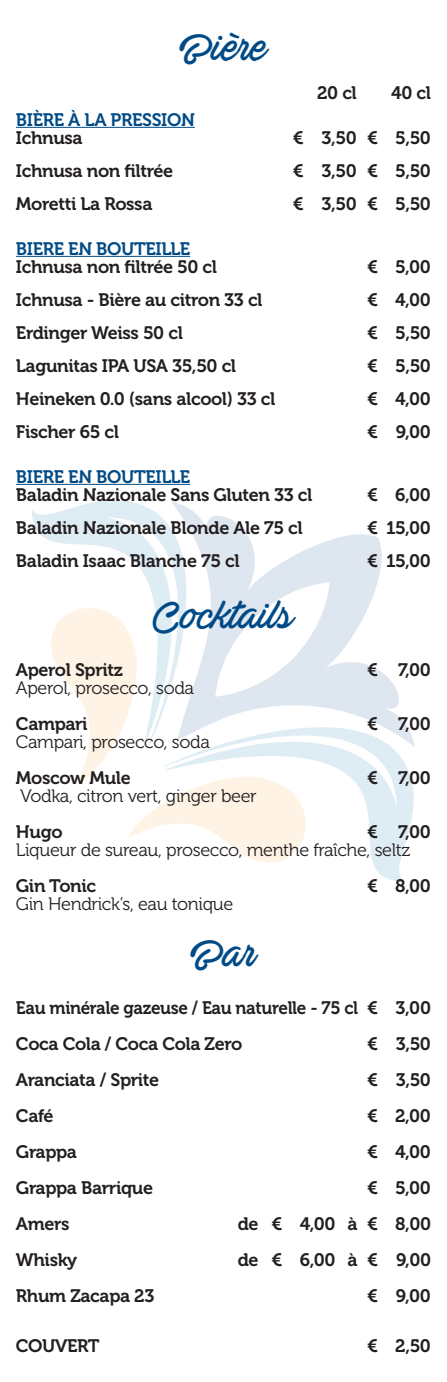
<style>
.page{position:relative;width:447px;height:1382px;background:#fff}
.page>*{position:absolute;margin:0;border:0;box-sizing:border-box;transform-origin:0 0}
.t1{font:45px "Actonia Hand PERSONALUSE";letter-spacing:-.01em;color:#004b87}
.t2{font:18px "Museo 700";letter-spacing:-.02em;color:#231f20}
.t3{font:18px "Museo 300";letter-spacing:-.02em;color:#231f20}
.t4{font:18px "Museo 700";letter-spacing:-.02em;color:#004b87}
.t5{font:18px "Museo 700";letter-spacing:-.02em;color:#231f20;scale:.95 1}
</style>
<div class="page">
<svg style="left:76px;top:750px;width:34px;height:36px"></svg>
<svg style="left:128px;top:804px;width:35px;height:33px"></svg>
<svg style="left:163px;top:747px;width:251px;height:135px"></svg>
<svg style="left:32px;top:483px;width:188px;height:267px"></svg>
<svg style="left:171px;top:495px;width:244px;height:252px"></svg>
<hr style="left:16px;top:127px;width:179px;height:1px;background:#004b87">
<hr style="left:16px;top:256px;width:174px;height:1px;background:#004b87">
<hr style="left:16px;top:484px;width:174px;height:1px;background:#004b87">
<p class="t1" style="left:179px;top:24px;width:89px">Bière</p>
<p class="t2" style="left:317px;top:82px;width:41px">20 cl</p>
<p class="t2" style="left:391px;top:82px;width:41px">40 cl</p>
<p class="t4" style="left:16px;top:109px;width:180px">BIÈRE À LA PRESSION</p>
<p class="t2" style="left:16px;top:127px;width:68px">Ichnusa</p>
<p class="t2" style="left:292px;top:127px;width:140px">€ 3,50 € 5,50</p>
<p class="t2" style="left:16px;top:160px;width:159px">Ichnusa non filtrée</p>
<p class="t2" style="left:292px;top:160px;width:140px">€ 3,50 € 5,50</p>
<p class="t2" style="left:16px;top:193px;width:138px">Moretti La Rossa</p>
<p class="t2" style="left:292px;top:193px;width:140px">€ 3,50 € 5,50</p>
<p class="t4" style="left:16px;top:238px;width:175px">BIERE EN BOUTEILLE</p>
<p class="t2" style="left:16px;top:256px;width:202px">Ichnusa non filtrée 50 cl</p>
<p class="t2" style="left:367px;top:256px;width:65px">€ 5,00</p>
<p class="t2" style="left:16px;top:289px;width:248px">Ichnusa - Bière au citron 33 cl</p>
<p class="t2" style="left:367px;top:289px;width:65px">€ 4,00</p>
<p class="t2" style="left:16px;top:322px;width:168px">Erdinger Weiss 50 cl</p>
<p class="t2" style="left:367px;top:322px;width:65px">€ 5,50</p>
<p class="t2" style="left:16px;top:355px;width:221px">Lagunitas IPA USA 35,50 cl</p>
<p class="t2" style="left:367px;top:355px;width:65px">€ 5,50</p>
<p class="t2" style="left:16px;top:388px;width:261px">Heineken 0.0 (sans alcool) 33 cl</p>
<p class="t2" style="left:367px;top:388px;width:65px">€ 4,00</p>
<p class="t2" style="left:16px;top:421px;width:104px">Fischer 65 cl</p>
<p class="t2" style="left:367px;top:421px;width:65px">€ 9,00</p>
<p class="t4" style="left:16px;top:466px;width:175px">BIERE EN BOUTEILLE</p>
<p class="t2" style="left:16px;top:484px;width:297px">Baladin Nazionale Sans Gluten 33 cl</p>
<p class="t2" style="left:367px;top:484px;width:65px">€ 6,00</p>
<p class="t2" style="left:16px;top:517px;width:288px">Baladin Nazionale Blonde Ale 75 cl</p>
<p class="t2" style="left:367px;top:517px;width:65px">€ 15,00</p>
<p class="t2" style="left:16px;top:550px;width:225px">Baladin Isaac Blanche 75 cl</p>
<p class="t2" style="left:367px;top:550px;width:65px">€ 15,00</p>
<p class="t1" style="left:153px;top:592px;width:143px">Cocktails</p>
<p class="t2" style="left:16px;top:659px;width:108px">Aperol Spritz</p>
<p class="t2" style="left:367px;top:659px;width:65px">€ 7,00</p>
<p class="t3" style="left:16px;top:678px;width:179px">Aperol, prosecco, soda</p>
<p class="t2" style="left:16px;top:713px;width:73px">Campari</p>
<p class="t2" style="left:367px;top:713px;width:65px">€ 7,00</p>
<p class="t3" style="left:16px;top:732px;width:195px">Campari, prosecco, soda</p>
<p class="t2" style="left:16px;top:767px;width:116px">Moscow Mule</p>
<p class="t2" style="left:367px;top:767px;width:65px">€ 7,00</p>
<p class="t3" style="left:20px;top:786px;width:238px">Vodka, citron vert, ginger beer</p>
<p class="t2" style="left:16px;top:821px;width:48px">Hugo</p>
<p class="t2" style="left:367px;top:821px;width:65px">€ 7,00</p>
<p class="t3" style="left:16px;top:840px;width:396px">Liqueur de sureau, prosecco, menthe fraîche, seltz</p>
<p class="t2" style="left:16px;top:875px;width:82px">Gin Tonic</p>
<p class="t2" style="left:367px;top:875px;width:65px">€ 8,00</p>
<p class="t3" style="left:16px;top:894px;width:219px">Gin Hendrick’s, eau tonique</p>
<p class="t1" style="left:190px;top:930px;width:67px">Bar</p>
<p class="t5" style="left:16px;top:997px;width:438px">Eau minérale gazeuse / Eau naturelle - 75 cl € 3,00</p>
<p class="t2" style="left:16px;top:1033px;width:228px">Coca Cola / Coca Cola Zero</p>
<p class="t2" style="left:367px;top:1033px;width:65px">€ 3,50</p>
<p class="t2" style="left:16px;top:1069px;width:145px">Aranciata / Sprite</p>
<p class="t2" style="left:367px;top:1069px;width:65px">€ 3,50</p>
<p class="t2" style="left:16px;top:1105px;width:39px">Café</p>
<p class="t2" style="left:367px;top:1105px;width:65px">€ 2,00</p>
<p class="t2" style="left:16px;top:1141px;width:63px">Grappa</p>
<p class="t2" style="left:367px;top:1141px;width:65px">€ 4,00</p>
<p class="t2" style="left:16px;top:1177px;width:138px">Grappa Barrique</p>
<p class="t2" style="left:367px;top:1177px;width:65px">€ 5,00</p>
<p class="t2" style="left:16px;top:1213px;width:55px">Amers</p>
<p class="t2" style="left:237px;top:1213px;width:195px">de € 4,00 à € 8,00</p>
<p class="t2" style="left:16px;top:1249px;width:63px">Whisky</p>
<p class="t2" style="left:237px;top:1249px;width:195px">de € 6,00 à € 9,00</p>
<p class="t2" style="left:16px;top:1285px;width:140px">Rhum Zacapa 23</p>
<p class="t2" style="left:367px;top:1285px;width:65px">€ 9,00</p>
<p class="t2" style="left:16px;top:1336px;width:85px">COUVERT</p>
<p class="t2" style="left:367px;top:1336px;width:65px">€ 2,50</p>
</div>
